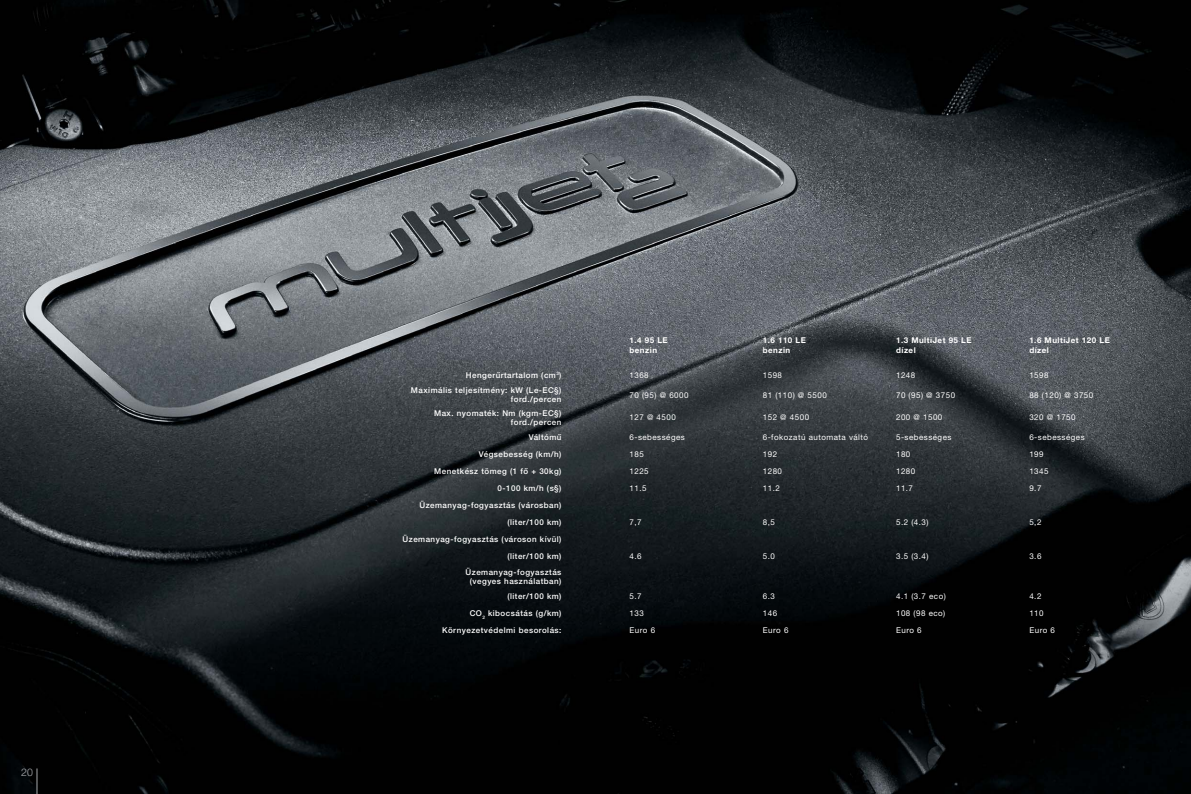
<style>
.page{position:relative;width:1191px;height:794px;background:#fff}
.page>*{position:absolute;margin:0;border:0;box-sizing:border-box;transform-origin:0 0}
.t1{font:300 10.5px "Helvetica Neue LT Pro";color:#a7a9ac}
.t2{font:500 8px/9px "Helvetica Neue LT Pro";letter-spacing:.06em;color:#fff;text-align:right}
.t3{font:8px "Helvetica Neue LT Pro";letter-spacing:.06em;color:#fff}
.t4{font:700 8px/10px "Helvetica Neue LT Pro";letter-spacing:.06em;color:#fff}
</style>
<div class="page">
<img style="left:0;top:0;width:1191px;height:794px">
<svg style="left:37px;top:768px;width:1px;height:26px"></svg>
<h1 class="t1" style="left:21px;top:768px;width:13px">20</h1>
<p class="t4" style="left:629px;top:336px;width:40px">1.4 95 LE benzin</p>
<p class="t4" style="left:763px;top:336px;width:45px">1.6 110 LE benzin</p>
<p class="t4" style="left:896px;top:336px;width:77px">1.3 MultiJet 95 LE dízel</p>
<p class="t4" style="left:1029px;top:336px;width:82px">1.6 MultiJet 120 LE dízel</p>
<p class="t2" style="left:466px;top:371px;width:97px">Hengerűrtartalom (cm<sup>3</sup>)</p>
<p class="t3" style="left:629px;top:372px;width:21px">1368</p>
<p class="t3" style="left:763px;top:372px;width:21px">1598</p>
<p class="t3" style="left:896px;top:372px;width:21px">1248</p>
<p class="t3" style="left:1029px;top:372px;width:21px">1598</p>
<p class="t2" style="left:411px;top:387px;width:152px">Maximális teljesítmény: kW (Le-EC§) ford./percen</p>
<p class="t3" style="left:629px;top:392px;width:61px">70 (95) @ 6000</p>
<p class="t3" style="left:763px;top:392px;width:65px">81 (110) @ 5500</p>
<p class="t3" style="left:896px;top:392px;width:61px">70 (95) @ 3750</p>
<p class="t3" style="left:1029px;top:392px;width:65px">88 (120) @ 3750</p>
<p class="t2" style="left:434px;top:409px;width:129px">Max. nyomaték: Nm (kgm-EC§) ford./percen</p>
<p class="t3" style="left:629px;top:415px;width:48px">127 @ 4500</p>
<p class="t3" style="left:763px;top:415px;width:48px">152 @ 4500</p>
<p class="t3" style="left:896px;top:415px;width:48px">200 @ 1500</p>
<p class="t3" style="left:1029px;top:415px;width:48px">320 @ 1750</p>
<p class="t2" style="left:529px;top:434px;width:34px">Váltómű</p>
<p class="t3" style="left:629px;top:434px;width:57px">6-sebességes</p>
<p class="t3" style="left:763px;top:434px;width:107px">6-fokozatú automata váltó</p>
<p class="t3" style="left:896px;top:434px;width:57px">5-sebességes</p>
<p class="t3" style="left:1029px;top:434px;width:57px">6-sebességes</p>
<p class="t2" style="left:479px;top:451px;width:84px">Végsebesség (km/h)</p>
<p class="t3" style="left:629px;top:451px;width:16px">185</p>
<p class="t3" style="left:763px;top:451px;width:16px">192</p>
<p class="t3" style="left:896px;top:451px;width:16px">180</p>
<p class="t3" style="left:1029px;top:451px;width:16px">199</p>
<p class="t2" style="left:434px;top:468px;width:129px">Menetkész tömeg (1 fő + 30kg)</p>
<p class="t3" style="left:629px;top:468px;width:21px">1225</p>
<p class="t3" style="left:763px;top:468px;width:21px">1280</p>
<p class="t3" style="left:896px;top:468px;width:21px">1280</p>
<p class="t3" style="left:1029px;top:468px;width:21px">1345</p>
<p class="t2" style="left:497px;top:485px;width:65px">0-100 km/h (s§)</p>
<p class="t3" style="left:629px;top:485px;width:19px">11.5</p>
<p class="t3" style="left:763px;top:485px;width:19px">11.2</p>
<p class="t3" style="left:896px;top:485px;width:19px">11.7</p>
<p class="t3" style="left:1029px;top:485px;width:14px">9.7</p>
<p class="t2" style="left:419px;top:498px;width:143px;line-height:17px">Üzemanyag-fogyasztás (városban) (liter/100 km)</p>
<p class="t3" style="left:629px;top:519px;width:14px">7,7</p>
<p class="t3" style="left:763px;top:519px;width:14px">8,5</p>
<p class="t3" style="left:896px;top:519px;width:34px">5.2 (4.3)</p>
<p class="t3" style="left:1029px;top:519px;width:14px">5,2</p>
<p class="t2" style="left:402px;top:532px;width:160px;line-height:17px">Üzemanyag-fogyasztás (városon kívül) (liter/100 km)</p>
<p class="t3" style="left:629px;top:553px;width:14px">4.6</p>
<p class="t3" style="left:763px;top:553px;width:14px">5.0</p>
<p class="t3" style="left:896px;top:553px;width:34px">3.5 (3.4)</p>
<p class="t3" style="left:1029px;top:553px;width:14px">3.6</p>
<p class="t2" style="left:465px;top:568px;width:97px;text-align:center">Üzemanyag-fogyasztás (vegyes használatban)</p>
<p class="t2" style="left:507px;top:592px;width:56px">(liter/100 km)</p>
<p class="t3" style="left:629px;top:593px;width:14px">5.7</p>
<p class="t3" style="left:763px;top:593px;width:14px">6.3</p>
<p class="t3" style="left:896px;top:593px;width:51px">4.1 (3.7 eco)</p>
<p class="t3" style="left:1029px;top:593px;width:14px">4.2</p>
<p class="t2" style="left:470px;top:609px;width:93px">CO<sub>2</sub> kibocsátás (g/km)</p>
<p class="t3" style="left:629px;top:610px;width:16px">133</p>
<p class="t3" style="left:763px;top:610px;width:16px">146</p>
<p class="t3" style="left:896px;top:610px;width:51px">108 (98 eco)</p>
<p class="t3" style="left:1029px;top:610px;width:16px">110</p>
<p class="t2" style="left:442px;top:626px;width:121px">Környezetvédelmi besorolás:</p>
<p class="t3" style="left:629px;top:627px;width:27px">Euro 6</p>
<p class="t3" style="left:763px;top:627px;width:27px">Euro 6</p>
<p class="t3" style="left:896px;top:627px;width:27px">Euro 6</p>
<p class="t3" style="left:1029px;top:627px;width:27px">Euro 6</p>
</div>
